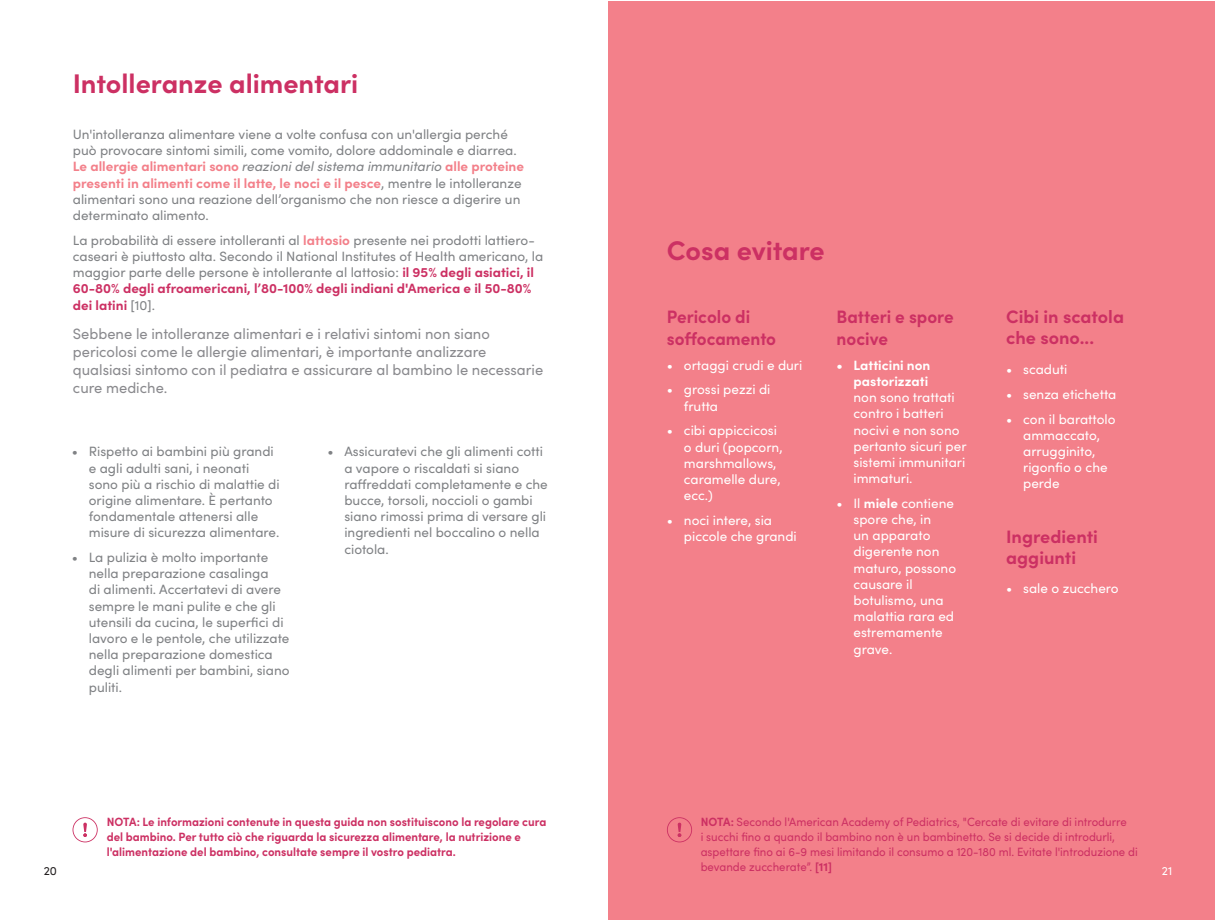
<style>
.page{position:relative;width:1215px;height:920px;background:#fff}
.page>*{position:absolute;margin:0;border:0;box-sizing:border-box;transform-origin:0 0}
.t1{font:700 27px "Sofia Pro";color:#cc3063}
.H3_Red{font:700 18px/21px "Sofia Pro";color:#cc3063}
.H3_Red-2{font:700 18px/21.6px "Sofia Pro";color:#cc3063;scale:.95 1}
.Body_copy{font:15px/18px "Sofia Pro";color:#8a8a8e}
.Base{font:13.5px/16.2px "Sofia Pro";color:#808285}
.t2{font:13.5px/16.2px "Sofia Pro";color:#fff}
.t3{font:12px/15px "Sofia Pro";color:#cc3063;scale:.95 1}
.t4{font:700 12px/15px "Sofia Pro";color:#cc3063;scale:.95 1}
.t5{font:12px "Sofia Pro";color:#231f20}
.t6{font:12px "Sofia Pro";color:#fff}
.s1{font-weight:700;color:#f3808a}
.s2{font-style:italic}
.s3{font-weight:700;color:#cc3063}
.s4{font-weight:700}
</style>
<div class="page">
<svg style="left:73px;top:817px;width:25px;height:25px"></svg>
<div style="left:608px;top:2px;width:607px;height:918px;background:#f3808a"></div>
<svg style="left:667px;top:817px;width:25px;height:25px"></svg>
<p class="t1" style="left:73px;top:63px;width:287px">Intolleranze alimentari</p>
<p class="Base" style="left:73px;top:125px;width:453px">Un'intolleranza alimentare viene a volte confusa con un'allergia perché può provocare sintomi simili, come vomito, dolore addominale e diarrea.<br><span class="s1">Le allergie alimentari sono</span> <span class="s2">reazioni del sistema immunitario</span> <span class="s1">alle proteine presenti in alimenti come il latte, le noci e il pesce</span>, mentre le intolleranze alimentari sono una reazione dell’organismo che non riesce a digerire un determinato alimento.</p>
<p class="Base" style="left:73px;top:231px;width:472px">La probabilità di essere intolleranti al <span class="s1">lattosio</span> presente nei prodotti lattiero&shy;caseari è piuttosto alta. Secondo il National Institutes of Health americano, la maggior parte delle persone è intollerante al lattosio: <span class="s3">il 95% degli asiatici, il 60-80% degli afroamericani, l’80-100% degli indiani d'America e il 50-80% dei latini</span> [10].</p>
<p class="Body_copy" style="left:73px;top:324px;width:472px">Sebbene le intolleranze alimentari e i relativi sintomi non siano pericolosi come le allergie alimentari, è importante analizzare qualsiasi sintomo con il pediatra e assicurare al bambino le necessarie cure mediche.</p>
<p class="Base" style="left:89px;top:443px;width:192px;text-indent:-17px">• Rispetto ai bambini più grandi e agli adulti sani, i neonati sono più a rischio di malattie di origine alimentare. È pertanto fondamentale attenersi alle misure di sicurezza alimentare.</p>
<p class="Base" style="left:89px;top:548px;width:202px;text-indent:-17px">• La pulizia è molto importante nella preparazione casalinga<br>di alimenti. Accertatevi di avere sempre le mani pulite e che gli utensili da cucina, le superfici di lavoro e le pentole, che utilizzate nella preparazione domestica degli alimenti per bambini, siano puliti.</p>
<p class="Base" style="left:344px;top:443px;width:205px;text-indent:-17px">• Assicuratevi che gli alimenti cotti a vapore o riscaldati si siano raffreddati completamente e che bucce, torsoli, noccioli o gambi siano rimossi prima di versare gli ingredienti nel boccalino o nella ciotola.</p>
<p class="t1" style="left:667px;top:230px;width:159px">Cosa evitare</p>
<p class="H3_Red-2" style="left:667px;top:305px;width:116px">Pericolo di soffocamento</p>
<p class="t2" style="left:667px;top:356px;width:137px">• ortaggi crudi e duri</p>
<p class="t2" style="left:684px;top:381px;width:88px;text-indent:-17px">• grossi pezzi di frutta</p>
<p class="t2" style="left:684px;top:422px;width:100px;text-indent:-17px">• cibi appiccicosi o duri (popcorn, marshmallows, caramelle dure, ecc.)</p>
<p class="t2" style="left:684px;top:511px;width:114px;text-indent:-17px">• noci intere, sia piccole che grandi</p>
<p class="H3_Red-2" style="left:837px;top:305px;width:125px">Batteri e spore nocive</p>
<p class="t2" style="left:854px;top:356px;width:115px;text-indent:-17px"><span class="s4">• Latticini non pastorizzati<br></span>non sono trattati contro i batteri nocivi e non sono pertanto sicuri per sistemi immunitari immaturi.</p>
<p class="t2" style="left:854px;top:494px;width:104px;text-indent:-17px">• Il <span class="s4">miele</span> contiene spore che, in<br>un apparato digerente non maturo, possono causare il botulismo, una malattia rara ed estremamente grave.</p>
<p class="H3_Red" style="left:1006px;top:305px;width:119px">Cibi in scatola che sono...</p>
<p class="t2" style="left:1006px;top:361px;width:63px">• scaduti</p>
<p class="t2" style="left:1006px;top:385px;width:112px">• senza etichetta</p>
<p class="t2" style="left:1023px;top:410px;width:94px;text-indent:-17px">• con il barattolo ammaccato, arrugginito, rigonfio o che perde</p>
<p class="H3_Red" style="left:1006px;top:524px;width:93px">Ingredienti aggiunti</p>
<p class="t2" style="left:1006px;top:580px;width:114px">• sale o zucchero</p>
<p class="t4" style="left:107px;top:813px;width:464px">NOTA: Le informazioni contenute in questa guida non sostituiscono la regolare cura del bambino. Per tutto ciò che riguarda la sicurezza alimentare, la nutrizione e l'alimentazione del bambino, consultate sempre il vostro pediatra.</p>
<p class="t3" style="left:701px;top:814px;width:462px"><span class="s4">NOTA:</span> Secondo l'American Academy of Pediatrics, "Cercate di evitare di introdurre<br>i succhi fino a quando il bambino non è un bambinetto. Se si decide di introdurli, aspettare fino ai 6-9 mesi limitando il consumo a 120-180 ml. Evitate l'introduzione di bevande zuccherate”. <span class="s4">[11]</span></p>
<p class="t5" style="left:44px;top:862px;width:15px">20</p>
<p class="t6" style="left:1162px;top:862px;width:12px">21</p>
</div>
